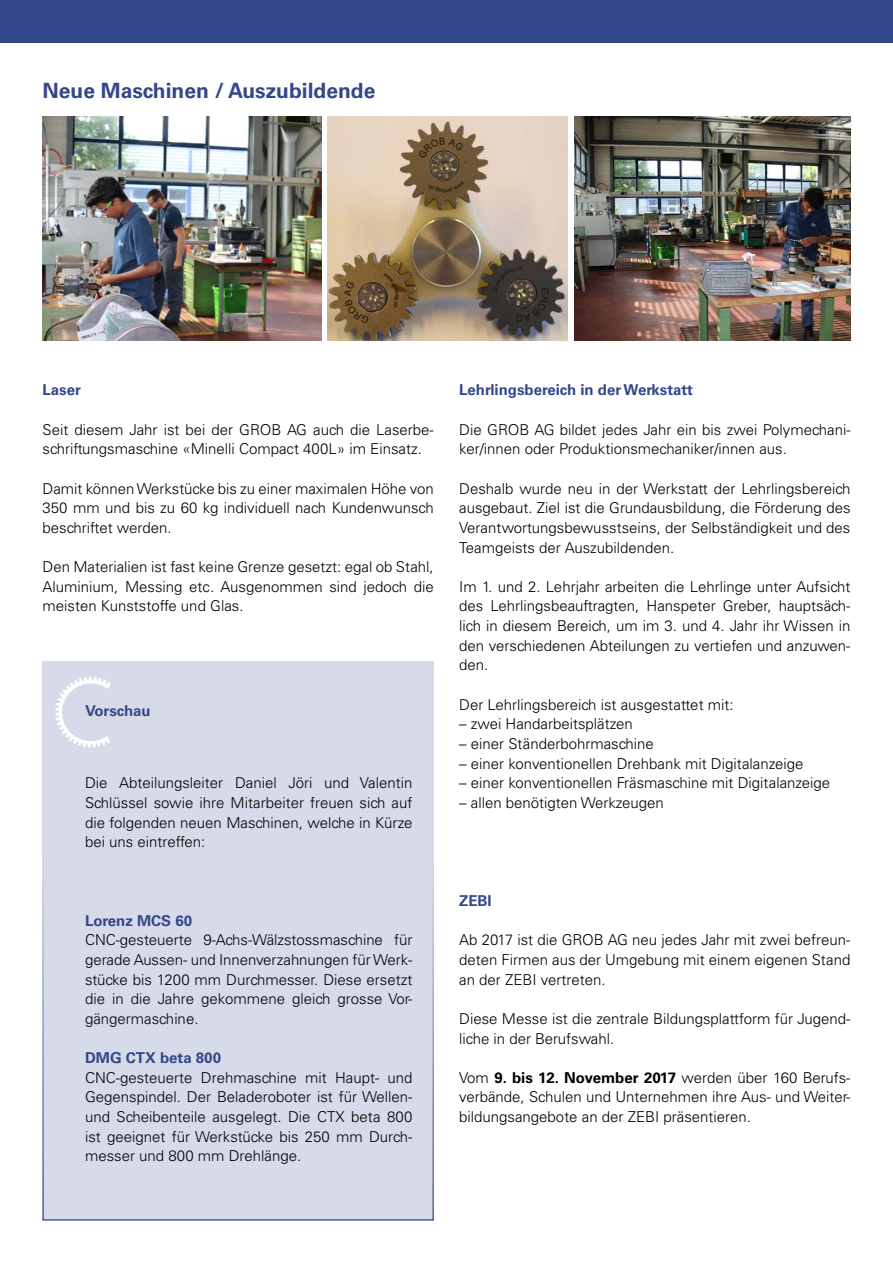
<style>
.page{position:relative;width:893px;height:1263px;background:#fff}
.page>*{position:absolute;margin:0;border:0;box-sizing:border-box;transform-origin:0 0}
.t1{font:700 21px "Univers LT Std";color:#35478b}
.t2{font:300 15px/19.6px "Univers LT Std";color:#000;text-align:justify}
.t3{font:700 15px "Univers LT Std";color:#35478b}
.s1{font-weight:700}
</style>
<div class="page">
<div style="left:0;top:0;width:893px;height:43px;background:#35478b"></div>
<img style="left:574px;top:117px;width:276px;height:223px">
<img style="left:43px;top:117px;width:278px;height:223px">
<div style="left:43px;top:661px;width:391px;height:559px;background:#d7dae8"></div>
<div style="left:43px;top:858px;width:391px;height:362px;border:1px solid #35478b"></div>
<svg style="left:55px;top:677px;width:56px;height:71px"></svg>
<img style="left:327px;top:117px;width:241px;height:223px">
<h1 class="t1" style="left:43px;top:78px;width:334px">Neue Maschinen / Auszubildende</h1>
<p class="t3" style="left:43px;top:381px;width:40px">Laser</p>
<p class="t2" style="left:43px;top:420px;width:393px">Seit diesem Jahr ist bei der GROB AG auch die Laserbe&shy;schriftungsmaschine «Minelli Compact 400L» im Einsatz.</p>
<p class="t2" style="left:43px;top:478px;width:393px">Damit können Werkstücke bis zu einer maximalen Höhe von 350 mm und bis zu 60 kg individuell nach Kundenwunsch beschriftet werden.</p>
<p class="t2" style="left:43px;top:557px;width:393px">Den Materialien ist fast keine Grenze gesetzt: egal ob Stahl, Aluminium, Messing etc. Ausgenommen sind jedoch die meisten Kunststoffe und Glas.</p>
<p class="t3" style="left:85px;top:702px;width:67px">Vorschau</p>
<p class="t2" style="left:85px;top:773px;width:329px">Die Abteilungsleiter Daniel Jöri und Valentin Schlüssel sowie ihre Mitarbeiter freuen sich auf die folgenden neuen Maschinen, welche in Kürze bei uns eintreffen:</p>
<p class="t3" style="left:85px;top:912px;width:109px">Lorenz MCS 60</p>
<p class="t2" style="left:85px;top:930px;width:329px">CNC-gesteuerte 9-Achs-Wälzstossmaschine für gerade Aussen- und Innenverzahnungen für Werk&shy;stücke bis 1200 mm Durchmesser. Diese ersetzt die in die Jahre gekommene gleich grosse Vor&shy;gängermaschine.</p>
<p class="t3" style="left:85px;top:1049px;width:138px">DMG CTX beta 800</p>
<p class="t2" style="left:85px;top:1068px;width:329px">CNC-gesteuerte Drehmaschine mit Haupt- und Gegenspindel. Der Beladeroboter ist für Wellen&shy;und Scheibenteile ausgelegt. Die CTX beta 800 ist geeignet für Werkstücke bis 250 mm Durch&shy;messer und 800 mm Drehlänge.</p>
<p class="t3" style="left:459px;top:381px;width:235px">Lehrlingsbereich in der Werkstatt</p>
<p class="t2" style="left:459px;top:420px;width:393px">Die GROB AG bildet jedes Jahr ein bis zwei Polymechani&shy;ker/innen oder Produktionsmechaniker/innen aus.</p>
<p class="t2" style="left:459px;top:478px;width:393px">Deshalb wurde neu in der Werkstatt der Lehrlingsbereich ausgebaut. Ziel ist die Grundausbildung, die Förderung des Verantwortungsbewusstseins, der Selbständigkeit und des Teamgeists der Auszubildenden.</p>
<p class="t2" style="left:459px;top:577px;width:393px">Im 1. und 2. Lehrjahr arbeiten die Lehrlinge unter Aufsicht des Lehrlingsbeauftragten, Hanspeter Greber, hauptsäch&shy;lich in diesem Bereich, um im 3. und 4. Jahr ihr Wissen in den verschiedenen Abteilungen zu vertiefen und anzuwen&shy;den.</p>
<p class="t2" style="left:459px;top:694px;width:276px">Der Lehrlingsbereich ist ausgestattet mit:</p>
<p class="t2" style="left:459px;top:714px;width:175px">– zwei Handarbeitsplätzen</p>
<p class="t2" style="left:459px;top:734px;width:196px">– einer Ständerbohrmaschine</p>
<p class="t2" style="left:459px;top:753px;width:346px">– einer konventionellen Drehbank mit Digitalanzeige</p>
<p class="t2" style="left:459px;top:773px;width:372px">– einer konventionellen Fräsmaschine mit Digitalanzeige</p>
<p class="t2" style="left:459px;top:793px;width:206px">– allen benötigten Werkzeugen</p>
<p class="t3" style="left:459px;top:892px;width:34px">ZEBI</p>
<p class="t2" style="left:459px;top:930px;width:393px">Ab 2017 ist die GROB AG neu jedes Jahr mit zwei befreun&shy;deten Firmen aus der Umgebung mit einem eigenen Stand an der ZEBI vertreten.</p>
<p class="t2" style="left:459px;top:1009px;width:393px">Diese Messe ist die zentrale Bildungsplattform für Jugend&shy;liche in der Berufswahl.</p>
<p class="t2" style="left:459px;top:1068px;width:393px">Vom <span class="s1">9. bis 12. November 2017</span> werden über 160 Berufs&shy;verbände, Schulen und Unternehmen ihre Aus- und Weiter&shy;bildungsangebote an der ZEBI präsentieren.</p>
</div>
